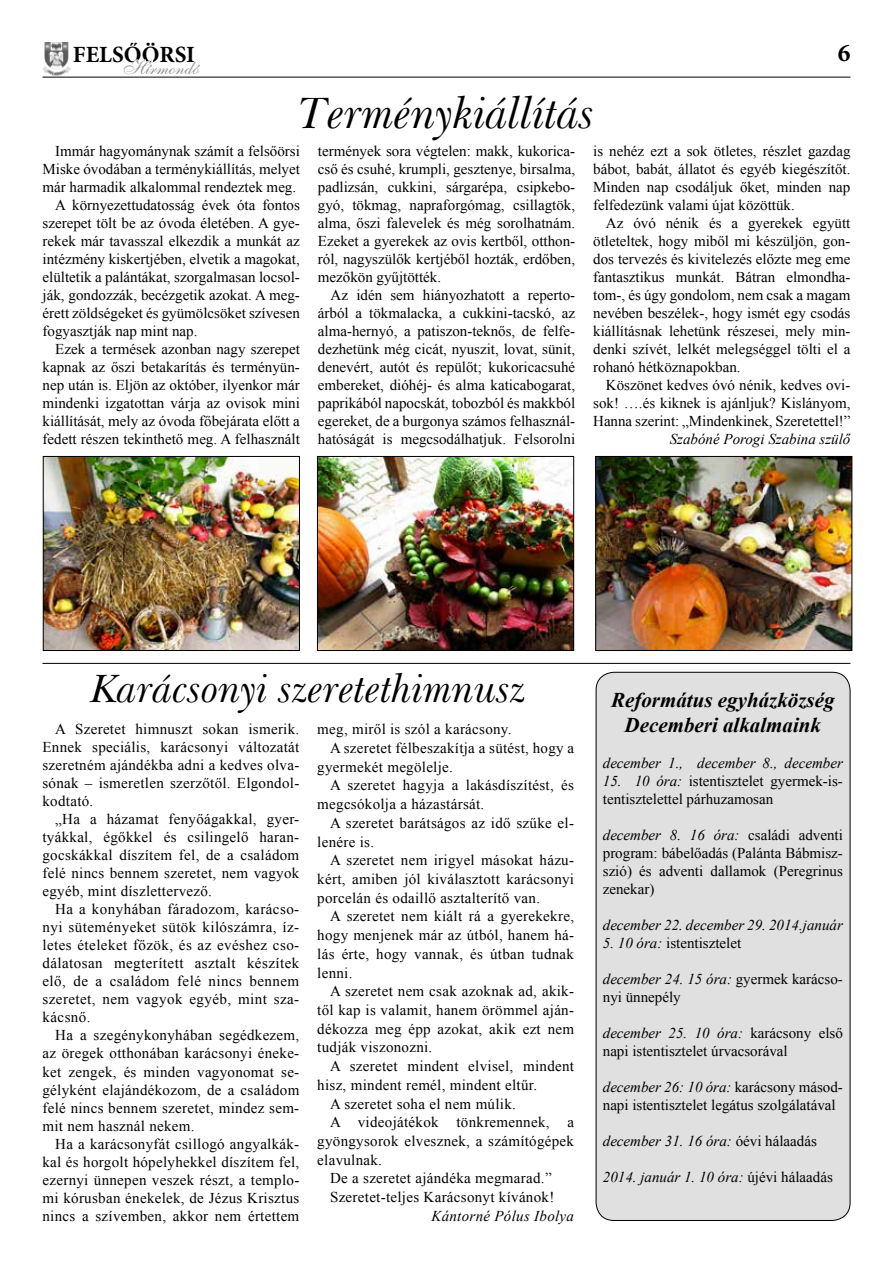
<style>
.page{position:relative;width:893px;height:1263px;background:#fff}
.page>*{position:absolute;margin:0;border:0;box-sizing:border-box;transform-origin:0 0}
.t1{font:45px "New Baskerville HU Italic";color:#000}
.t2{font:40.5px "New Baskerville HU Italic";color:#000}
.t3{font:700 25.35px "Minion Pro";color:#000}
.t4{font:700 23.25px "Minion Pro";color:#000}
.t5{font:italic 700 21px/25.2px "Times New Roman";color:#000;text-align:center}
.t6{font:20.25px "Shelley Allegro HU Normal";color:#939393}
.t7{font:15px/18px "Times New Roman";color:#000;text-align:justify}
.t8{font:15px "Times New Roman";letter-spacing:.02em;color:#000}
.t9{font:italic 15px "Times New Roman";color:#000}
.t10{font:italic 15px "Times New Roman";letter-spacing:.02em;color:#000}
.s1{font-style:italic}
.s2{font-style:normal}
</style>
<div class="page">
<svg style="left:123px;top:76px;width:78px;height:1px"></svg>
<img style="left:43px;top:43px;width:27px;height:33px">
<hr style="left:43px;top:77px;width:807px;height:1px;background:#000">
<img style="left:45px;top:458px;width:253px;height:191px">
<div style="left:43px;top:456px;width:257px;height:195px;border:1px solid #000"></div>
<img style="left:319px;top:458px;width:253px;height:191px">
<div style="left:317px;top:456px;width:257px;height:195px;border:1px solid #000"></div>
<img style="left:597px;top:458px;width:253px;height:191px">
<div style="left:595px;top:456px;width:257px;height:195px;border:1px solid #000"></div>
<div style="left:596px;top:672px;width:254px;height:548px;background:#e0e0e0;border-radius:18px"></div>
<div style="left:596px;top:672px;width:254px;height:549px;border:1px solid #000;border-radius:18px"></div>
<hr style="left:43px;top:663px;width:807px;height:1px;background:#000">
<h3 class="t4" style="left:73px;top:38px;width:124px">FELSŐÖRSI</h3>
<h3 class="t6" style="left:122px;top:55px;width:79px">Hírmondó</h3>
<h1 class="t1" style="left:298px;top:85px;width:298px">Terménykiállítás</h1>
<h3 class="t3" style="left:838px;top:35px;width:14px">6</h3>
<p class="t7" style="left:55px;top:142px;width:246px">Immár hagyománynak számít a felsőörsi</p>
<p class="t7" style="left:43px;top:160px;width:259px">Miske óvodában a terménykiállítás, melyet</p>
<p class="t7" style="left:43px;top:178px;width:255px">már harmadik alkalommal rendeztek meg.</p>
<p class="t7" style="left:55px;top:196px;width:246px">A környezettudatosság évek óta fontos</p>
<p class="t7" style="left:43px;top:214px;width:259px">szerepet tölt be az óvoda életében. A gye-</p>
<p class="t7" style="left:43px;top:232px;width:259px">rekek már tavasszal elkezdik a munkát az</p>
<p class="t7" style="left:43px;top:250px;width:259px">intézmény kiskertjében, elvetik a magokat,</p>
<p class="t7" style="left:43px;top:268px;width:259px">elültetik a palántákat, szorgalmasan locsol-</p>
<p class="t7" style="left:43px;top:286px;width:259px">ják, gondozzák, becézgetik azokat. A meg-</p>
<p class="t7" style="left:43px;top:304px;width:259px">érett zöldségeket és gyümölcsöket szívesen</p>
<p class="t7" style="left:43px;top:322px;width:156px">fogyasztják nap mint nap.</p>
<p class="t7" style="left:55px;top:340px;width:246px">Ezek a termések azonban nagy szerepet</p>
<p class="t7" style="left:43px;top:358px;width:259px">kapnak az őszi betakarítás és terményün-</p>
<p class="t7" style="left:43px;top:376px;width:259px">nep után is. Eljön az október, ilyenkor már</p>
<p class="t7" style="left:43px;top:394px;width:259px">mindenki izgatottan várja az ovisok mini</p>
<p class="t7" style="left:43px;top:412px;width:259px">kiállítását, mely az óvoda főbejárata előtt a</p>
<p class="t7" style="left:43px;top:430px;width:259px">fedett részen tekinthető meg. A felhasznált</p>
<p class="t7" style="left:318px;top:142px;width:259px">termények sora végtelen: makk, kukorica&shy;cső és csuhé, krumpli, gesztenye, birsalma, padlizsán, cukkini, sárgarépa, csipkebo&shy;gyó, tökmag, napraforgómag, csillagtök, alma, őszi falevelek és még sorolhatnám.<br>Ezeket a gyerekek az ovis kertből, otthon&shy;ról, nagyszülők kertjéből hozták, erdőben, mezőkön gyűjtötték.</p>
<p class="t7" style="left:318px;top:286px;width:259px;text-indent:13px">Az idén sem hiányozhatott a reperto&shy;árból a tökmalacka, a cukkini-tacskó, az alma-hernyó, a patiszon-teknős, de felfe&shy;dezhetünk még cicát, nyuszit, lovat, sünit, denevért, autót és repülőt; kukoricacsuhé embereket, dióhéj- és alma katicabogarat, paprikából napocskát, tobozból és makkból egereket, de a burgonya számos felhasznál&shy;hatóságát is megcsodálhatjuk. Felsorolni</p>
<p class="t7" style="left:593px;top:142px;width:259px">is nehéz ezt a sok ötletes, részlet gazdag bábot, babát, állatot és egyéb kiegészítőt.<br>Minden nap csodáljuk őket, minden nap felfedezünk valami újat közöttük.</p>
<p class="t7" style="left:593px;top:214px;width:259px;text-indent:13px">Az óvó nénik és a gyerekek együtt ötleteltek, hogy miből mi készüljön, gon&shy;dos tervezés és kivitelezés előzte meg eme fantasztikus munkát. Bátran elmondha&shy;tom-, és úgy gondolom, nem csak a magam nevében beszélek-, hogy ismét egy csodás kiállításnak lehetünk részesei, mely min&shy;denki szívét, lelkét melegséggel tölti el a rohanó hétköznapokban.</p>
<p class="t7" style="left:593px;top:376px;width:259px;text-indent:13px">Köszönet kedves óvó nénik, kedves ovi&shy;sok! ….és kiknek is ajánljuk? Kislányom, Hanna szerint: „Mindenkinek, Szeretettel!”</p>
<p class="t9" style="left:670px;top:429px;width:182px">Szabóné Porogi Szabina szülő</p>
<h2 class="t2" style="left:91px;top:664px;width:437px">Karácsonyi szeretethimnusz</h2>
<p class="t7" style="left:43px;top:720px;width:258px;text-indent:13px">A Szeretet himnuszt sokan ismerik.<br>Ennek speciális, karácsonyi változatát szeretném ajándékba adni a kedves olva&shy;sónak – ismeretlen szerzőtől. Elgondol&shy;kodtató.</p>
<p class="t7" style="left:43px;top:810px;width:258px;text-indent:13px">„Ha a házamat fenyőágakkal, gyer&shy;tyákkal, égőkkel és csilingelő haran&shy;gocskákkal díszítem fel, de a családom felé nincs bennem szeretet, nem vagyok egyéb, mint díszlettervező.</p>
<p class="t7" style="left:43px;top:900px;width:258px;text-indent:13px">Ha a konyhában fáradozom, karácso&shy;nyi süteményeket sütök kilószámra, íz&shy;letes ételeket főzök, és az evéshez cso&shy;dálatosan megterített asztalt készítek elő, de a családom felé nincs bennem szeretet, nem vagyok egyéb, mint sza&shy;kácsnő.</p>
<p class="t7" style="left:43px;top:1026px;width:258px;text-indent:13px">Ha a szegénykonyhában segédkezem, az öregek otthonában karácsonyi éneke&shy;ket zengek, és minden vagyonomat se&shy;gélyként elajándékozom, de a családom felé nincs bennem szeretet, mindez sem&shy;mit nem használ nekem.</p>
<p class="t7" style="left:43px;top:1134px;width:258px;text-indent:13px">Ha a karácsonyfát csillogó angyalkák&shy;kal és horgolt hópelyhekkel díszítem fel, ezernyi ünnepen veszek részt, a templo&shy;mi kórusban énekelek, de Jézus Krisztus nincs a szívemben, akkor nem értettem</p>
<p class="t8" style="left:317px;top:719px;width:196px">meg, miről is szól a karácsony.</p>
<p class="t8" style="left:330px;top:738px;width:246px">A szeretet félbeszakítja a sütést, hogy a</p>
<p class="t8" style="left:317px;top:757px;width:137px">gyermekét megölelje.</p>
<p class="t8" style="left:330px;top:775px;width:246px">A szeretet hagyja a lakásdíszítést, és</p>
<p class="t8" style="left:317px;top:794px;width:169px">megcsókolja a házastársát.</p>
<p class="t8" style="left:330px;top:813px;width:246px">A szeretet barátságos az idő szűke el-</p>
<p class="t8" style="left:317px;top:831px;width:58px">lenére is.</p>
<p class="t8" style="left:330px;top:850px;width:246px">A szeretet nem irigyel másokat házu-</p>
<p class="t8" style="left:317px;top:869px;width:258px">kért, amiben jól kiválasztott karácsonyi</p>
<p class="t8" style="left:317px;top:888px;width:224px">porcelán és odaillő asztalterítő van.</p>
<p class="t8" style="left:330px;top:906px;width:246px">A szeretet nem kiált rá a gyerekekre,</p>
<p class="t8" style="left:317px;top:925px;width:258px">hogy menjenek már az útból, hanem há-</p>
<p class="t8" style="left:317px;top:944px;width:258px">lás érte, hogy vannak, és útban tudnak</p>
<p class="t7" style="left:317px;top:963px;width:37px">lenni.</p>
<p class="t8" style="left:330px;top:981px;width:246px">A szeretet nem csak azoknak ad, akik-</p>
<p class="t8" style="left:317px;top:1000px;width:258px">től kap is valamit, hanem örömmel aján-</p>
<p class="t8" style="left:317px;top:1018px;width:258px">dékozza meg épp azokat, akik ezt nem</p>
<p class="t8" style="left:317px;top:1037px;width:117px">tudják viszonozni.</p>
<p class="t8" style="left:330px;top:1056px;width:246px">A szeretet mindent elvisel, mindent</p>
<p class="t8" style="left:317px;top:1075px;width:221px">hisz, mindent remél, mindent eltűr.</p>
<p class="t8" style="left:330px;top:1093px;width:187px">A szeretet soha el nem múlik.</p>
<p class="t8" style="left:330px;top:1112px;width:246px">A videojátékok tönkremennek, a</p>
<p class="t8" style="left:317px;top:1131px;width:258px">gyöngysorok elvesznek, a számítógépek</p>
<p class="t8" style="left:317px;top:1149px;width:66px">elavulnak.</p>
<p class="t8" style="left:330px;top:1168px;width:223px">De a szeretet ajándéka megmarad.”</p>
<p class="t8" style="left:330px;top:1187px;width:226px">Szeretet-teljes Karácsonyt kívánok!</p>
<p class="t10" style="left:431px;top:1205px;width:144px">Kántorné Pólus Ibolya</p>
<h3 class="t5" style="left:611px;top:687px;width:225px">Református egyházközség<br>Decemberi alkalmaink</h3>
<p class="t9" style="left:603px;top:753px;width:242px">december 1., december 8., december</p>
<p class="t7" style="left:603px;top:772px;width:242px"><span class="s1">15. 10 óra:</span> istentisztelet gyermek-is&shy;tentisztelettel párhuzamosan</p>
<p class="t7" style="left:603px;top:826px;width:242px"><span class="s1">december 8. 16 óra:</span> családi adventi program: bábelőadás (Palánta Bábmis - szió) és adventi dallamok (Peregrinus zenekar)</p>
<p class="t9" style="left:603px;top:915px;width:241px">december 22. december 29. 2014.január</p>
<p class="t7" style="left:603px;top:934px;width:140px"><span class="s1">5. 10 óra:</span> istentisztelet</p>
<p class="t7" style="left:603px;top:970px;width:242px"><span class="s1">december 24. 15 óra:</span> gyermek karácso&shy;nyi ünnepély</p>
<p class="t7" style="left:603px;top:1024px;width:241px"><span class="s1">december 25. 10 óra:</span> karácsony első napi istentisztelet úrvacsorával</p>
<p class="t7" style="left:603px;top:1078px;width:241px"><span class="s1">december 26: 10 óra:</span> karácsony másod&shy;napi istentisztelet legátus szolgálatával</p>
<p class="t9" style="left:603px;top:1131px;width:216px">december 31. 16 óra: <span class="s2">óévi hálaadás</span></p>
<p class="t9" style="left:603px;top:1167px;width:231px">2014. január 1. 10 óra: <span class="s2">újévi hálaadás</span></p>
</div>
